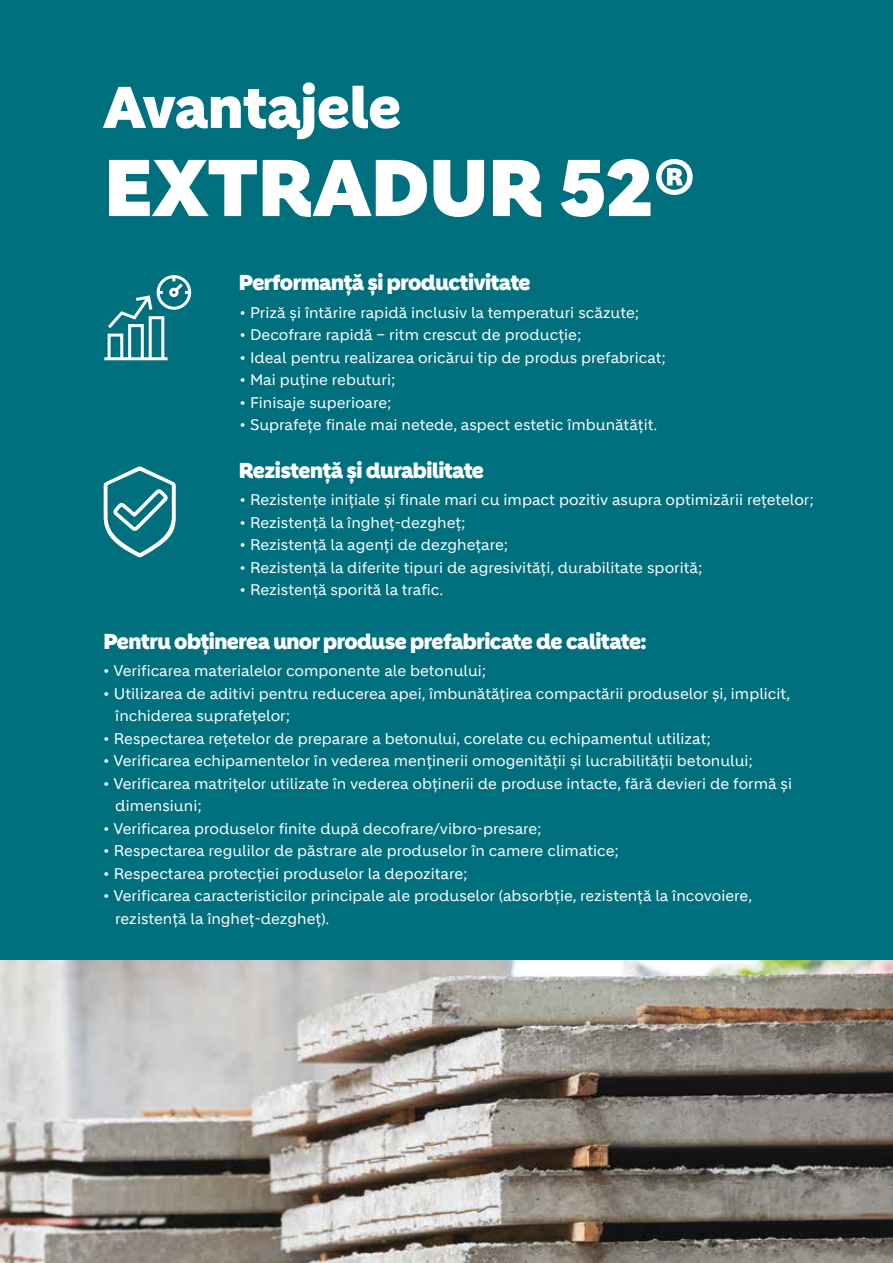
<style>
.page{position:relative;width:893px;height:1263px;background:#fff}
.page>*{position:absolute;margin:0;border:0;box-sizing:border-box;transform-origin:0 0}
.t1{font:900 78px "Holcim Headline";color:#fff}
.t2{font:900 57px "Holcim Headline";letter-spacing:-.005em;color:#fff}
.t3{font:900 21px "Holcim Headline";letter-spacing:-.025em;color:#fff}
.t4{font:15px/22.5px "Holcim";color:#fff}
</style>
<div class="page">
<div style="left:0;top:0;width:893px;height:1021px;background:#00707e"></div>
<svg style="left:104px;top:466px;width:72px;height:91px"></svg>
<svg style="left:104px;top:275px;width:88px;height:86px"></svg>
<img style="left:0;top:961px;width:893px;height:302px">
<h2 class="t2" style="left:103px;top:74px;width:299px">Avantajele</h2>
<h1 class="t1" style="left:104px;top:142px;width:593px">EXTRADUR 52®</h1>
<h3 class="t3" style="left:239px;top:270px;width:293px">Performanță și productivitate</h3>
<p class="t4" style="left:240px;top:301px;width:401px">• Priză și întărire rapidă inclusiv la temperaturi scăzute;</p>
<p class="t4" style="left:240px;top:324px;width:343px">• Decofrare rapidă – ritm crescut de producție;</p>
<p class="t4" style="left:240px;top:346px;width:428px">• Ideal pentru realizarea oricărui tip de produs prefabricat;</p>
<p class="t4" style="left:240px;top:369px;width:157px">• Mai puține rebuturi;</p>
<p class="t4" style="left:240px;top:391px;width:154px">• Finisaje superioare;</p>
<p class="t4" style="left:240px;top:414px;width:419px">• Suprafețe finale mai netede, aspect estetic îmbunătățit.</p>
<h3 class="t3" style="left:239px;top:458px;width:247px">Rezistență și durabilitate</h3>
<p class="t4" style="left:240px;top:489px;width:576px">• Rezistențe inițiale și finale mari cu impact pozitiv asupra optimizării rețetelor;</p>
<p class="t4" style="left:240px;top:511px;width:228px">• Rezistență la îngheț-dezgheț;</p>
<p class="t4" style="left:240px;top:534px;width:270px">• Rezistență la agenți de dezghețare;</p>
<p class="t4" style="left:240px;top:556px;width:464px">• Rezistență la diferite tipuri de agresivități, durabilitate sporită;</p>
<p class="t4" style="left:240px;top:579px;width:205px">• Rezistență sporită la trafic.</p>
<h3 class="t3" style="left:103px;top:629px;width:545px">Pentru obținerea unor produse prefabricate de calitate:</h3>
<p class="t4" style="left:103px;top:660px;width:384px">• Verificarea materialelor componente ale betonului;</p>
<p class="t4" style="left:115px;top:682px;width:676px;text-indent:-12px">• Utilizarea de aditivi pentru reducerea apei, îmbunătățirea compactării produselor și, implicit, închiderea suprafețelor;</p>
<p class="t4" style="left:103px;top:727px;width:609px">• Respectarea rețetelor de preparare a betonului, corelate cu echipamentul utilizat;</p>
<p class="t4" style="left:103px;top:750px;width:651px">• Verificarea echipamentelor în vederea menținerii omogenității și lucrabilității betonului;</p>
<p class="t4" style="left:115px;top:772px;width:678px;text-indent:-12px">• Verificarea matrițelor utilizate în vederea obținerii de produse intacte, fără devieri de formă și dimensiuni;</p>
<p class="t4" style="left:103px;top:817px;width:440px">• Verificarea produselor finite după decofrare/vibro-presare;</p>
<p class="t4" style="left:103px;top:840px;width:517px">• Respectarea regulilor de păstrare ale produselor în camere climatice;</p>
<p class="t4" style="left:103px;top:862px;width:366px">• Respectarea protecției produselor la depozitare;</p>
<p class="t4" style="left:115px;top:885px;width:638px;text-indent:-12px">• Verificarea caracteristicilor principale ale produselor (absorbție, rezistență la încovoiere, rezistență la îngheț-dezgheț).</p>
</div>
